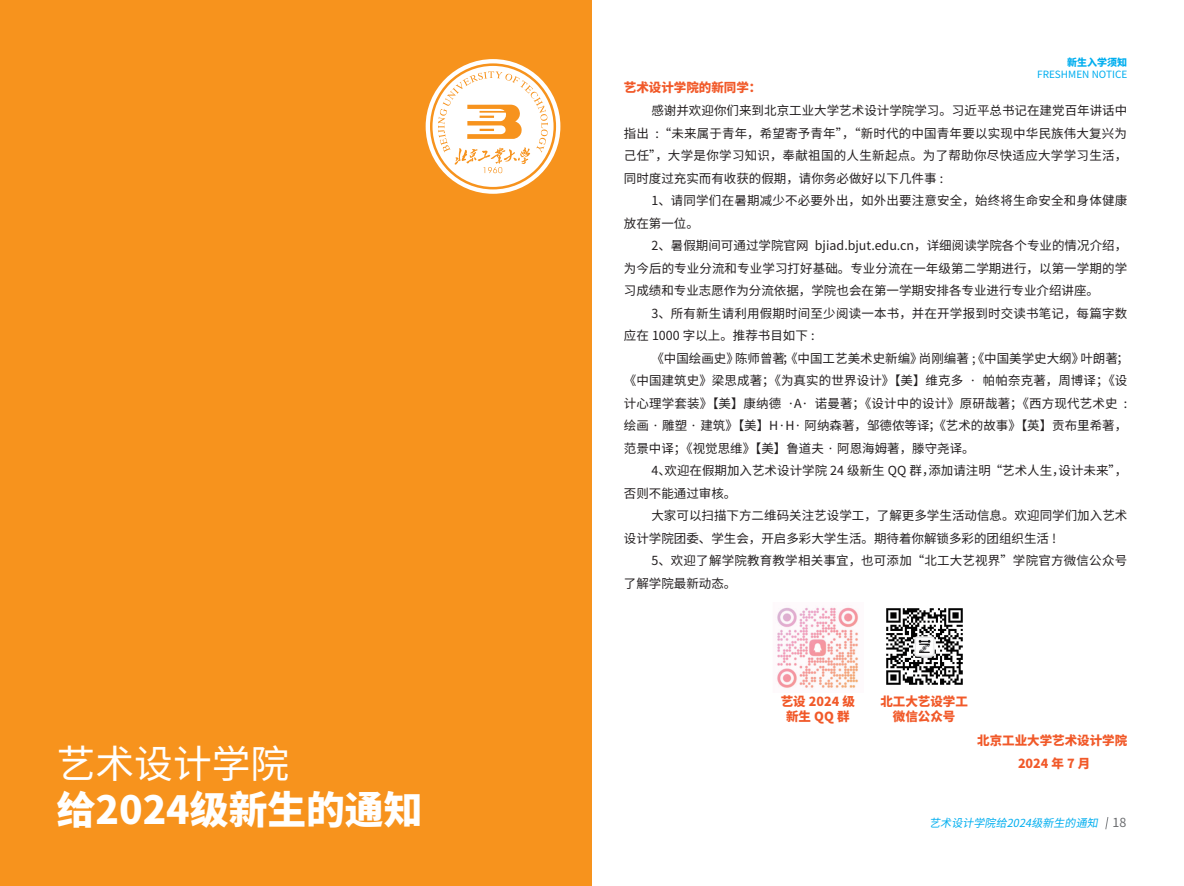
<style>
.page{position:relative;width:1184px;height:886px;background:#fff}
.page>*{position:absolute;margin:0;border:0;box-sizing:border-box;transform-origin:0 0}
.t1{font:900 38.75px "Noto Sans CJ Ksc";color:#fff}
.t2{font:38.75px "Noto Sans CJ Ksc";color:#fff}
.t3{font:12.5px/22.5px "Noto Sans CJ Ksc";color:#231f20}
.t4{font:900 12.5px/15px "Noto Sans CJ Ksc";color:#f15929;text-align:center}
.t5{font:italic 11.12px "Noto Sans CJ Ksc";color:#00aeef}
.t6{font:10px "Noto Sans CJ Ksc";color:#00aeef}
.t7{font:900 10px "Noto Sans CJ Ksc";color:#00aeef}
.s1{font-style:normal;font-size:12.5px;color:#6c6d70}
</style>
<div class="page">
<div style="left:0;top:0;width:592px;height:886px;background:#f7931d"></div>
<svg style="left:425px;top:59px;width:135px;height:135px"></svg>
<svg style="left:1105px;top:817px;width:3px;height:13px"></svg>
<img style="left:886px;top:608px;width:77px;height:77px">
<img style="left:777px;top:607px;width:82px;height:81px">
<h1 class="t2" style="left:57px;top:742px;width:234px">艺术设计学院</h1>
<h1 class="t1" style="left:57px;top:788px;width:367px">给2024级新生的通知</h1>
<p class="t7" style="left:1067px;top:56px;width:61px">新生入学须知</p>
<p class="t6" style="left:1037px;top:68px;width:92px">FRESHMEN NOTICE</p>
<p class="t4" style="left:624px;top:81px;width:139px">艺术设计学院的新同学：</p>
<p class="t3" style="left:624px;top:99px;width:505px;text-align:justify;text-indent:28px">感谢并欢迎你们来到北京工业大学艺术设计学院学习。习近平总书记在建党百年讲话中指出 :“未来属于青年，希望寄予青年”，“新时代的中国青年要以实现中华民族伟大复兴为己任”，大学是你学习知识，奉献祖国的人生新起点。为了帮助你尽快适应大学学习生活，同时度过充实而有收获的假期，请你务必做好以下几件事 :</p>
<p class="t3" style="left:624px;top:189px;width:505px;text-indent:28px">1、请同学们在暑期减少不必要外出，如外出要注意安全，始终将生命安全和身体健康放在第一位。</p>
<p class="t3" style="left:624px;top:234px;width:505px;text-align:justify;text-indent:28px">2、暑假期间可通过学院官网 bjiad.bjut.edu.cn，详细阅读学院各个专业的情况介绍，为今后的专业分流和专业学习打好基础。专业分流在一年级第二学期进行，以第一学期的学习成绩和专业志愿作为分流依据，学院也会在第一学期安排各专业进行专业介绍讲座。</p>
<p class="t3" style="left:624px;top:302px;width:505px;text-indent:28px">3、所有新生请利用假期时间至少阅读一本书，并在开学报到时交读书笔记，每篇字数应在 1000 字以上。推荐书目如下 :</p>
<p class="t3" style="left:624px;top:347px;width:506px;text-indent:28px">《中国绘画史》陈师曾著；《中国工艺美术史新编》尚刚编著 ;《中国美学史大纲》叶朗著；《中国建筑史》梁思成著；《为真实的世界设计》【美】维克多 · 帕帕奈克著，周博译；《设计心理学套装》【美】康纳德 ·A· 诺曼著；《设计中的设计》原研哉著；《西方现代艺术史 :绘画 · 雕塑 · 建筑》【美】H·H· 阿纳森著，邹德侬等译；《艺术的故事》【英】贡布里希著，范景中译；《视觉思维》【美】鲁道夫 · 阿恩海姆著，滕守尧译。</p>
<p class="t3" style="left:624px;top:459px;width:505px;text-indent:28px">4、欢迎在假期加入艺术设计学院 24 级新生 QQ 群，添加请注明“艺术人生，设计未来”，否则不能通过审核。</p>
<p class="t3" style="left:624px;top:504px;width:505px;text-indent:28px">大家可以扫描下方二维码关注艺设学工，了解更多学生活动信息。欢迎同学们加入艺术设计学院团委、学生会，开启多彩大学生活。期待着你解锁多彩的团组织生活 !</p>
<p class="t3" style="left:624px;top:549px;width:505px;text-indent:28px">5、欢迎了解学院教育教学相关事宜，也可添加“北工大艺视界”学院官方微信公众号了解学院最新动态。</p>
<p class="t4" style="left:780px;top:694px;width:76px">艺设 2024 级新生 QQ 群</p>
<p class="t4" style="left:880px;top:694px;width:89px">北工大艺设学工微信公众号</p>
<p class="t4" style="left:977px;top:733px;width:151px">北京工业大学艺术设计学院</p>
<p class="t4" style="left:1018px;top:756px;width:74px">2024 年 7 月</p>
<p class="t5" style="left:929px;top:816px;width:199px">艺术设计学院给2024级新生的通知 <span class="s1">1 8</span></p>
</div>
